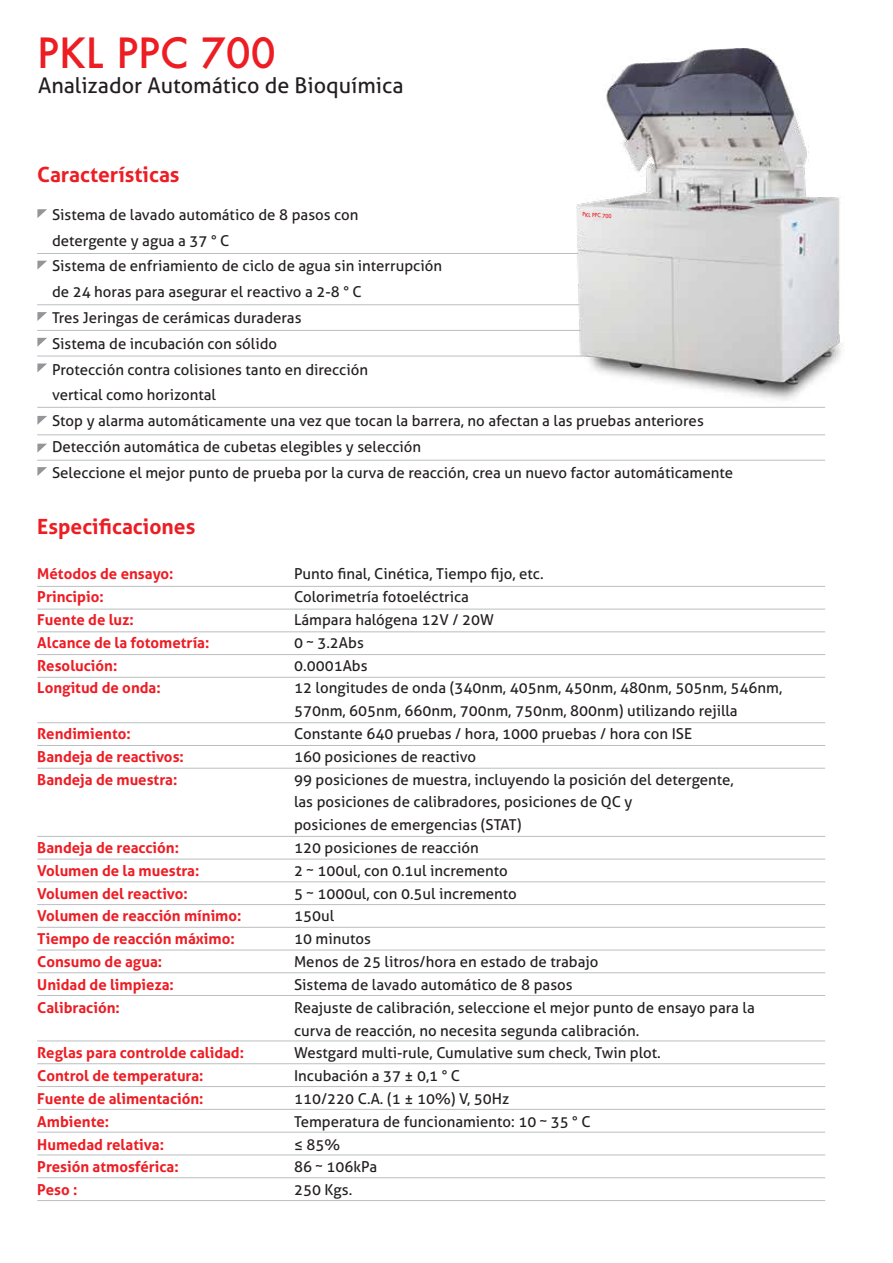
<style>
.page{position:relative;width:893px;height:1263px;background:#fff}
.page>*{position:absolute;margin:0;border:0;box-sizing:border-box;transform-origin:0 0}
.t1{font:500 40.5px "Futura";color:#ed1d24}
.t2{font:21.6px "Aller";color:#231f20}
.t3{font:700 21px "Aller";color:#ed1d24}
.t4{font:15px/22.8px "Aller";color:#231f20}
.t5{font:700 15px/22.8px "Aller";color:#ed1d24}
.t6{font:500 5.55px "Futura";color:#ed1d24;scale:.88 1}
</style>
<div class="page">
<hr style="left:37px;top:586px;width:788px;height:1px;background:#bcbec0">
<hr style="left:37px;top:609px;width:788px;height:1px;background:#bcbec0">
<hr style="left:37px;top:631px;width:788px;height:1px;background:#bcbec0">
<hr style="left:37px;top:654px;width:788px;height:1px;background:#bcbec0">
<hr style="left:37px;top:677px;width:788px;height:1px;background:#bcbec0">
<hr style="left:37px;top:722px;width:788px;height:1px;background:#bcbec0">
<hr style="left:37px;top:745px;width:788px;height:1px;background:#bcbec0">
<hr style="left:37px;top:768px;width:788px;height:1px;background:#bcbec0">
<hr style="left:37px;top:836px;width:788px;height:1px;background:#bcbec0">
<hr style="left:37px;top:859px;width:788px;height:1px;background:#bcbec0">
<hr style="left:37px;top:881px;width:788px;height:1px;background:#bcbec0">
<hr style="left:37px;top:904px;width:788px;height:1px;background:#bcbec0">
<hr style="left:37px;top:927px;width:788px;height:1px;background:#bcbec0">
<hr style="left:37px;top:950px;width:788px;height:1px;background:#bcbec0">
<hr style="left:37px;top:972px;width:788px;height:1px;background:#bcbec0">
<hr style="left:37px;top:995px;width:788px;height:1px;background:#bcbec0">
<hr style="left:37px;top:1040px;width:788px;height:1px;background:#bcbec0">
<hr style="left:37px;top:1063px;width:788px;height:1px;background:#bcbec0">
<hr style="left:37px;top:1086px;width:788px;height:1px;background:#bcbec0">
<hr style="left:37px;top:1109px;width:788px;height:1px;background:#bcbec0">
<hr style="left:37px;top:1132px;width:788px;height:1px;background:#bcbec0">
<hr style="left:37px;top:1154px;width:788px;height:1px;background:#bcbec0">
<hr style="left:37px;top:1177px;width:788px;height:1px;background:#bcbec0">
<hr style="left:37px;top:1200px;width:788px;height:1px;background:#bcbec0">
<hr style="left:37px;top:253px;width:601px;height:1px;background:#bcbec0">
<hr style="left:37px;top:460px;width:788px;height:1px;background:#bcbec0">
<hr style="left:37px;top:304px;width:601px;height:1px;background:#bcbec0">
<hr style="left:37px;top:330px;width:601px;height:1px;background:#bcbec0">
<hr style="left:37px;top:356px;width:601px;height:1px;background:#bcbec0">
<hr style="left:37px;top:434px;width:788px;height:1px;background:#bcbec0">
<hr style="left:37px;top:407px;width:788px;height:1px;background:#bcbec0">
<svg style="left:37px;top:209px;width:10px;height:9px"></svg>
<svg style="left:37px;top:416px;width:10px;height:9px"></svg>
<svg style="left:37px;top:261px;width:10px;height:9px"></svg>
<svg style="left:37px;top:444px;width:10px;height:9px"></svg>
<svg style="left:37px;top:312px;width:10px;height:9px"></svg>
<svg style="left:37px;top:338px;width:10px;height:9px"></svg>
<svg style="left:37px;top:363px;width:10px;height:9px"></svg>
<svg style="left:37px;top:467px;width:10px;height:9px"></svg>
<img style="left:577px;top:48px;width:265px;height:352px">
<h1 class="t1" style="left:37px;top:25px;width:240px">PKL PPC 700</h1>
<h2 class="t2" style="left:38px;top:73px;width:367px">Analizador Automático de Bioquímica</h2>
<h3 class="t3" style="left:37px;top:161px;width:144px">Características</h3>
<p class="t4" style="left:52px;top:201px;width:683px;line-height:25.8px">Sistema de lavado automático de 8 pasos con<br>detergente y agua a 37 ° C<br>Sistema de enfriamiento de ciclo de agua sin interrupción<br>de 24 horas para asegurar el reactivo a 2-8 ° C<br>Tres Jeringas de cerámicas duraderas<br>Sistema de incubación con sólido<br>Protección contra colisiones tanto en dirección<br>vertical como horizontal<br>Stop y alarma automáticamente una vez que tocan la barrera, no afectan a las pruebas anteriores Detección automática de cubetas elegibles y selección<br>Seleccione el mejor punto de prueba por la curva de reacción, crea un nuevo factor automáticamente</p>
<p class="t6" style="left:583px;top:210px;width:34px;rotate:4deg">PKL PPC 700</p>
<h3 class="t3" style="left:37px;top:513px;width:160px">Especificaciones</h3>
<p class="t5" style="left:37px;top:563px;width:174px">Métodos de ensayo:<br>Principio:<br>Fuente de luz:<br>Alcance de la fotometría:<br>Resolución:<br>Longitud de onda:</p>
<p class="t5" style="left:37px;top:722px;width:148px">Rendimiento:<br>Bandeja de reactivos:<br>Bandeja de muestra:</p>
<p class="t5" style="left:37px;top:836px;width:206px">Bandeja de reacción:<br>Volumen de la muestra:<br>Volumen del reactivo:<br>Volumen de reacción mínimo:<br>Tiempo de reacción máximo:<br>Consumo de agua:<br>Unidad de limpieza:<br>Calibración:</p>
<p class="t5" style="left:37px;top:1041px;width:208px">Reglas para controlde calidad:<br>Control de temperatura:<br>Fuente de alimentación:<br>Ambiente:<br>Humedad relativa:<br>Presión atmosférica:<br>Peso :</p>
<p class="t4" style="left:294px;top:563px;width:490px">Punto final, Cinética, Tiempo fijo, etc.<br>Colorimetría fotoeléctrica<br>Lámpara halógena 12V / 20W<br>0 ~ 3.2Abs<br>0.0001Abs<br>12 longitudes de onda (340nm, 405nm, 450nm, 480nm, 505nm, 546nm, 570nm, 605nm, 660nm, 700nm, 750nm, 800nm) utilizando rejilla Constante 640 pruebas / hora, 1000 pruebas / hora con ISE<br>160 posiciones de reactivo<br>99 posiciones de muestra, incluyendo la posición del detergente,<br>las posiciones de calibradores, posiciones de QC y<br>posiciones de emergencias (STAT)<br>120 posiciones de reacción<br>2 ~ 100ul, con 0.1ul incremento<br>5 ~ 1000ul, con 0.5ul incremento<br>150ul<br>10 minutos<br>Menos de 25 litros/hora en estado de trabajo<br>Sistema de lavado automático de 8 pasos<br>Reajuste de calibración, seleccione el mejor punto de ensayo para la curva de reacción, no necesita segunda calibración.<br>Westgard multi-rule, Cumulative sum check, Twin plot.<br>Incubación a 37 ± 0,1 ° C<br>110/220 C.A. (1 ± 10%) V, 50Hz<br>Temperatura de funcionamiento: 10 ~ 35 ° C<br>≤ 85%<br>86 ~ 106kPa<br>250 Kgs.</p>
</div>
